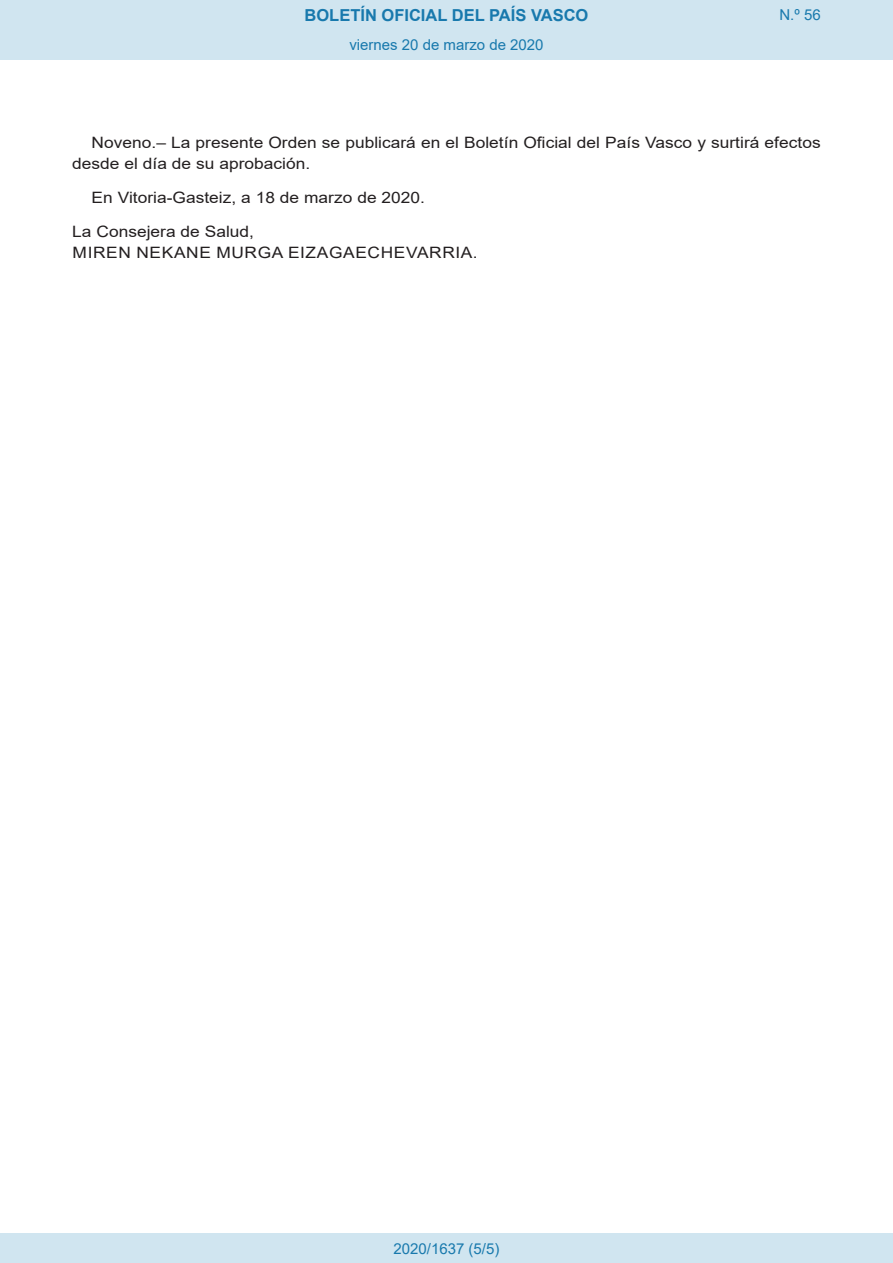
<style>
.page{position:relative;width:893px;height:1263px;background:#fff}
.page>*{position:absolute;margin:0;border:0;box-sizing:border-box;transform-origin:0 0}
.t1{font:700 16.5px "Arial";color:#1879ad}
.BOPVDetalle{font:15.6px/21px "Arial";color:#231f20;scale:1.11 1}
.BOPVFirmaLugFec{font:15.6px "Arial";color:#231f20;scale:1.11 1}
.BOPVFirmaNombre{font:15.6px "Arial";letter-spacing:.035em;color:#231f20;scale:1.11 1}
.BOPVFirmaPuesto{font:15.6px "Arial";color:#231f20;scale:1.11 1}
.Paginacion_Centro{font:15px "Arial";color:#1879ad}
</style>
<div class="page">
<div style="left:0;top:0;width:893px;height:60px;background:#d0e5f0"></div>
<div style="left:0;top:1233px;width:893px;height:30px;background:#d0e5f0"></div>
<p class="t1" style="left:305px;top:3px;width:285px">BOLETÍN OFICIAL DEL PAÍS VASCO</p>
<p class="Paginacion_Centro" style="left:349px;top:35px;width:196px">viernes 20 de marzo de 2020</p>
<p class="Paginacion_Centro" style="left:779px;top:5px;width:43px">N.º 56</p>
<p class="BOPVDetalle" style="left:72px;top:132px;width:676px;text-indent:19px">Noveno.– La presente Orden se publicará en el Boletín Oficial del País Vasco y surtirá efectos desde el día de su aprobación.</p>
<p class="BOPVFirmaLugFec" style="left:92px;top:187px;width:302px">En Vitoria-Gasteiz, a 18 de marzo de 2020.</p>
<p class="BOPVFirmaPuesto" style="left:72px;top:220px;width:165px">La Consejera de Salud,</p>
<p class="BOPVFirmaNombre" style="left:73px;top:241px;width:366px">MIREN NEKANE MURGA EIZAGAECHEVARRIA.</p>
<p class="Paginacion_Centro" style="left:393px;top:1238px;width:107px">2020/1637 (5/5)</p>
</div>
